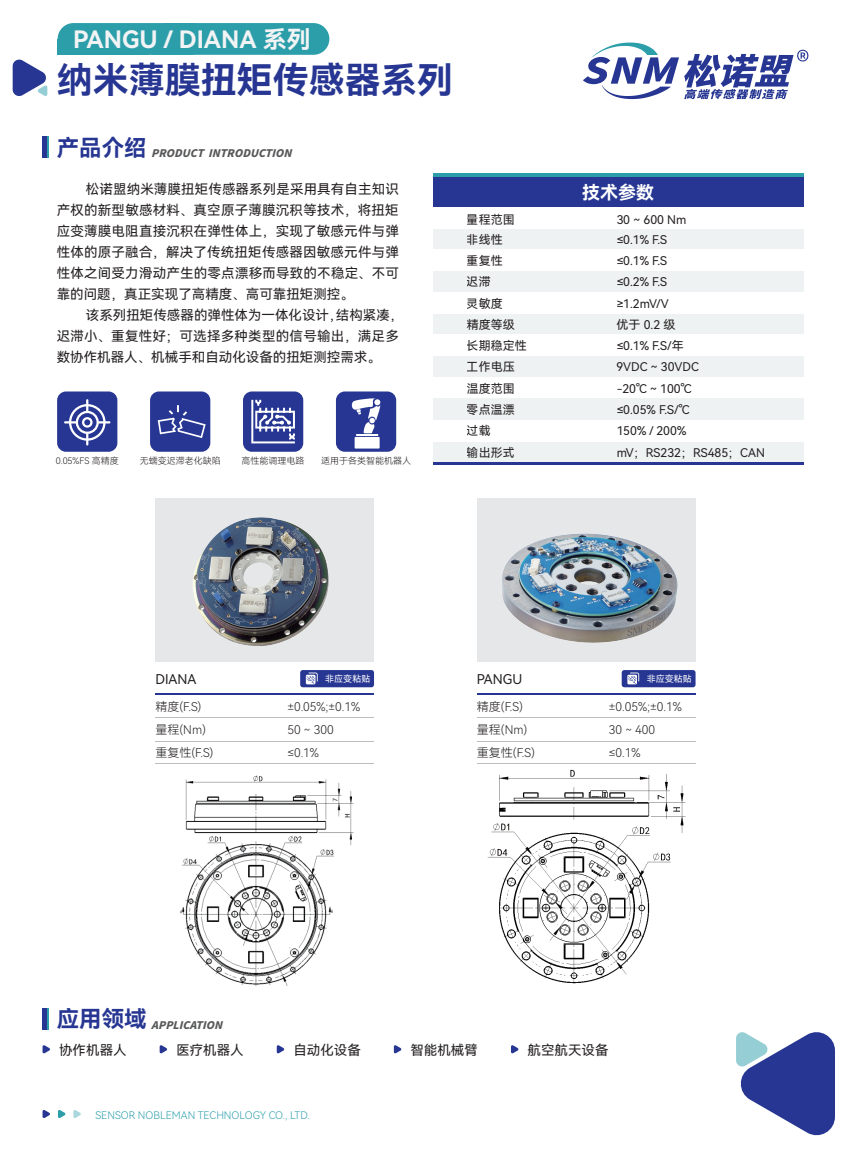
<style>
.page{position:relative;width:851px;height:1149px;background:#fff}
.page>*{position:absolute;margin:0;border:0;box-sizing:border-box;transform-origin:0 0}
.t1{font:36px "Harmony OS Sans SC Bold";color:#263692}
.t2{font:24px "Harmony OS Sans SC Bold";color:#f2f3f4}
.t3{font:18px "Harmony OS Sans SC Bold";color:#fff}
.t4{font:13.5px/21px "Harmony OS Sans SC";color:#231f20;text-align:justify}
.t5{font:12px "Harmony OS Sans SC";color:#231f20}
.t6{font:12px "Harmony OS Sans SC Light";color:#231f20}
.t7{font:10.5px "Source Keynoteart Hans Regular";color:#57585a}
.t8{font:10.5px "Harmony OS Sans SC Light";color:#2b9eaa}
.t9{font:9px "Harmony OS Sans SC Light";color:#231f20}
.t10{font:9px "Harmony OS Sans SC";color:#fff}
.s1{font-family:"Harmony OS Sans SC Bold";font-size:22.5px;color:#263692}
</style>
<div class="page">
<svg style="left:194px;top:23px;width:135px;height:32px"></svg>
<svg style="left:583px;top:43px;width:225px;height:56px"></svg>
<div style="left:432px;top:441px;width:371px;height:21px;background:#eef2f2"></div>
<div style="left:432px;top:356px;width:371px;height:21px;background:#eef2f2"></div>
<div style="left:432px;top:313px;width:371px;height:21px;background:#eef2f2"></div>
<div style="left:432px;top:271px;width:371px;height:21px;background:#eef2f2"></div>
<div style="left:432px;top:228px;width:371px;height:21px;background:#eef2f2"></div>
<div style="left:432px;top:398px;width:371px;height:22px;background:#eef2f2"></div>
<div style="left:432px;top:173px;width:371px;height:18px;background:#2b9eaa"></div>
<div style="left:432px;top:177px;width:371px;height:30px;background:#263692"></div>
<hr style="left:432px;top:462px;width:371px;height:3px;background:#263692">
<img style="left:487px;top:769px;width:199px;height:215px">
<div style="left:43px;top:136px;width:6px;height:22px;background:#263692"></div>
<hr style="left:47px;top:136px;width:2px;height:22px;background:#2b9eaa">
<svg style="left:43px;top:1045px;width:7px;height:8px"></svg>
<svg style="left:160px;top:1045px;width:7px;height:8px"></svg>
<svg style="left:277px;top:1045px;width:7px;height:8px"></svg>
<svg style="left:394px;top:1045px;width:7px;height:8px"></svg>
<svg style="left:511px;top:1045px;width:7px;height:8px"></svg>
<div style="left:43px;top:1007px;width:6px;height:21px;background:#263692"></div>
<hr style="left:47px;top:1007px;width:2px;height:21px;background:#2b9eaa">
<div style="left:155px;top:498px;width:219px;height:164px;background:#e6e7e9"></div>
<hr style="left:155px;top:693px;width:219px;height:1px;background:#263692">
<hr style="left:155px;top:717px;width:219px;height:1px;background:#bcbdc0">
<hr style="left:155px;top:741px;width:219px;height:1px;background:#bcbdc0">
<hr style="left:155px;top:763px;width:219px;height:1px;background:#bcbdc0">
<div style="left:477px;top:498px;width:218px;height:164px;background:#e6e7e9"></div>
<hr style="left:477px;top:693px;width:218px;height:1px;background:#263692">
<hr style="left:477px;top:717px;width:218px;height:1px;background:#bcbdc0">
<hr style="left:477px;top:741px;width:218px;height:1px;background:#bcbdc0">
<hr style="left:477px;top:763px;width:218px;height:1px;background:#bcbdc0">
<img style="left:193px;top:517px;width:136px;height:129px">
<div style="left:300px;top:670px;width:74px;height:17px;background:#263692;border-radius:3px"></div>
<svg style="left:306px;top:672px;width:11px;height:12px"></svg>
<div style="left:621px;top:670px;width:74px;height:17px;background:#263692;border-radius:3px"></div>
<svg style="left:627px;top:672px;width:12px;height:12px"></svg>
<img style="left:180px;top:775px;width:174px;height:210px">
<div style="left:150px;top:391px;width:60px;height:60px;background:#263692;border-radius:9px"></div>
<div style="left:243px;top:391px;width:60px;height:60px;background:#263692;border-radius:9px"></div>
<div style="left:336px;top:391px;width:60px;height:60px;background:#263692;border-radius:9px"></div>
<div style="left:57px;top:391px;width:60px;height:60px;background:#263692;border-radius:9px"></div>
<svg style="left:64px;top:399px;width:46px;height:46px"></svg>
<svg style="left:158px;top:405px;width:48px;height:33px"></svg>
<svg style="left:351px;top:398px;width:29px;height:50px"></svg>
<svg style="left:251px;top:399px;width:44px;height:44px"></svg>
<img style="left:502px;top:533px;width:176px;height:110px">
<div style="left:58px;top:23px;width:148px;height:32px;background:#2b9eaa;border-radius:16px"></div>
<div style="left:58px;top:39px;width:91px;height:16px;background:#2b9eaa"></div>
<svg style="left:736px;top:1032px;width:98px;height:104px"></svg>
<svg style="left:43px;top:1110px;width:7px;height:7px"></svg>
<svg style="left:58px;top:1110px;width:8px;height:7px"></svg>
<svg style="left:73px;top:1110px;width:8px;height:7px"></svg>
<svg style="left:13px;top:59px;width:34px;height:37px"></svg>
<h2 class="t2" style="left:73px;top:23px;width:239px">PANGU / DIANA 系列</h2>
<h1 class="t1" style="left:57px;top:54px;width:397px">纳米薄膜扭矩传感器系列</h1>
<p class="t7" style="left:57px;top:147px;width:237px"><span class="s1">产品介绍</span> PRODUCT INTRODUCTION</p>
<p class="t4" style="left:57px;top:178px;width:343px;text-indent:29px">松诺盟纳米薄膜扭矩传感器系列是采用具有自主知识产权的新型敏感材料、真空原子薄膜沉积等技术，将扭矩应变薄膜电阻直接沉积在弹性体上，实现了敏感元件与弹性体的原子融合，解决了传统扭矩传感器因敏感元件与弹性体之间受力滑动产生的零点漂移而导致的不稳定、不可靠的问题，真正实现了高精度、高可靠扭矩测控。</p>
<p class="t4" style="left:57px;top:304px;width:348px;text-align:left;text-indent:29px">该系列扭矩传感器的弹性体为一体化设计，结构紧凑，迟滞小、重复性好；可选择多种类型的信号输出，满足多数协作机器人、机械手和自动化设备的扭矩测控需求。</p>
<p class="t9" style="left:56px;top:455px;width:65px">0.05%FS 高精度</p>
<p class="t9" style="left:140px;top:455px;width:82px">无蠕变迟滞老化缺陷</p>
<p class="t9" style="left:241px;top:455px;width:64px">高性能调理电路</p>
<p class="t9" style="left:321px;top:455px;width:91px">适用于各类智能机器人</p>
<h3 class="t3" style="left:582px;top:180px;width:73px">技术参数</h3>
<p class="t5" style="left:466px;top:211px;width:49px">量程范围</p>
<p class="t5" style="left:616px;top:211px;width:71px">30 ~ 600 Nm</p>
<p class="t5" style="left:466px;top:231px;width:37px">非线性</p>
<p class="t5" style="left:616px;top:231px;width:52px">≤0.1% F.S</p>
<p class="t5" style="left:466px;top:252px;width:37px">重复性</p>
<p class="t5" style="left:616px;top:252px;width:52px">≤0.1% F.S</p>
<p class="t5" style="left:466px;top:273px;width:25px">迟滞</p>
<p class="t5" style="left:616px;top:273px;width:52px">≤0.2% F.S</p>
<p class="t5" style="left:466px;top:295px;width:37px">灵敏度</p>
<p class="t5" style="left:616px;top:295px;width:54px">≥1.2mV/V</p>
<p class="t5" style="left:466px;top:316px;width:49px">精度等级</p>
<p class="t5" style="left:616px;top:316px;width:60px">优于 0.2 级</p>
<p class="t5" style="left:466px;top:337px;width:61px">长期稳定性</p>
<p class="t5" style="left:616px;top:337px;width:69px">≤0.1% F.S/年</p>
<p class="t5" style="left:466px;top:358px;width:49px">工作电压</p>
<p class="t5" style="left:616px;top:358px;width:84px">9VDC ~ 30VDC</p>
<p class="t5" style="left:466px;top:401px;width:49px">零点温漂</p>
<p class="t5" style="left:616px;top:401px;width:74px">≤0.05% F.S/℃</p>
<p class="t5" style="left:466px;top:422px;width:25px">过载</p>
<p class="t5" style="left:616px;top:422px;width:71px">150% / 200%</p>
<p class="t5" style="left:466px;top:443px;width:49px">输出形式</p>
<p class="t5" style="left:616px;top:443px;width:150px">mV；RS232；RS485；CAN</p>
<p class="t5" style="left:466px;top:380px;width:49px">温度范围</p>
<p class="t5" style="left:616px;top:380px;width:77px">-20℃ ~ 100℃</p>
<p class="t4" style="left:477px;top:668px;width:47px">PANGU</p>
<p class="t6" style="left:477px;top:698px;width:47px">精度(F.S)</p>
<p class="t6" style="left:608px;top:698px;width:74px">±0.05%;±0.1%</p>
<p class="t6" style="left:477px;top:721px;width:52px">量程(Nm)</p>
<p class="t6" style="left:608px;top:721px;width:48px">30 ~ 400</p>
<p class="t6" style="left:477px;top:744px;width:59px">重复性(F.S)</p>
<p class="t6" style="left:608px;top:744px;width:33px">≤0.1%</p>
<p class="t4" style="left:155px;top:668px;width:43px">DIANA</p>
<p class="t6" style="left:155px;top:698px;width:47px">精度(F.S)</p>
<p class="t6" style="left:287px;top:698px;width:74px">±0.05%;±0.1%</p>
<p class="t6" style="left:155px;top:721px;width:52px">量程(Nm)</p>
<p class="t6" style="left:287px;top:721px;width:48px">50 ~ 300</p>
<p class="t6" style="left:155px;top:744px;width:59px">重复性(F.S)</p>
<p class="t6" style="left:287px;top:744px;width:33px">≤0.1%</p>
<p class="t10" style="left:325px;top:672px;width:46px">非应变粘贴</p>
<p class="t10" style="left:646px;top:672px;width:46px">非应变粘贴</p>
<p class="t7" style="left:57px;top:1018px;width:168px"><span class="s1">应用领域</span> APPLICATION</p>
<p class="t4" style="left:59px;top:1038px;width:69px">协作机器人</p>
<p class="t4" style="left:176px;top:1038px;width:69px">医疗机器人</p>
<p class="t4" style="left:293px;top:1038px;width:69px">自动化设备</p>
<p class="t4" style="left:410px;top:1038px;width:69px">智能机械臂</p>
<p class="t4" style="left:527px;top:1038px;width:82px">航空航天设备</p>
<p class="t8" style="left:95px;top:1107px;width:216px">SENSOR NOBLEMAN TECHNOLOGY CO., LTD.</p>
</div>
